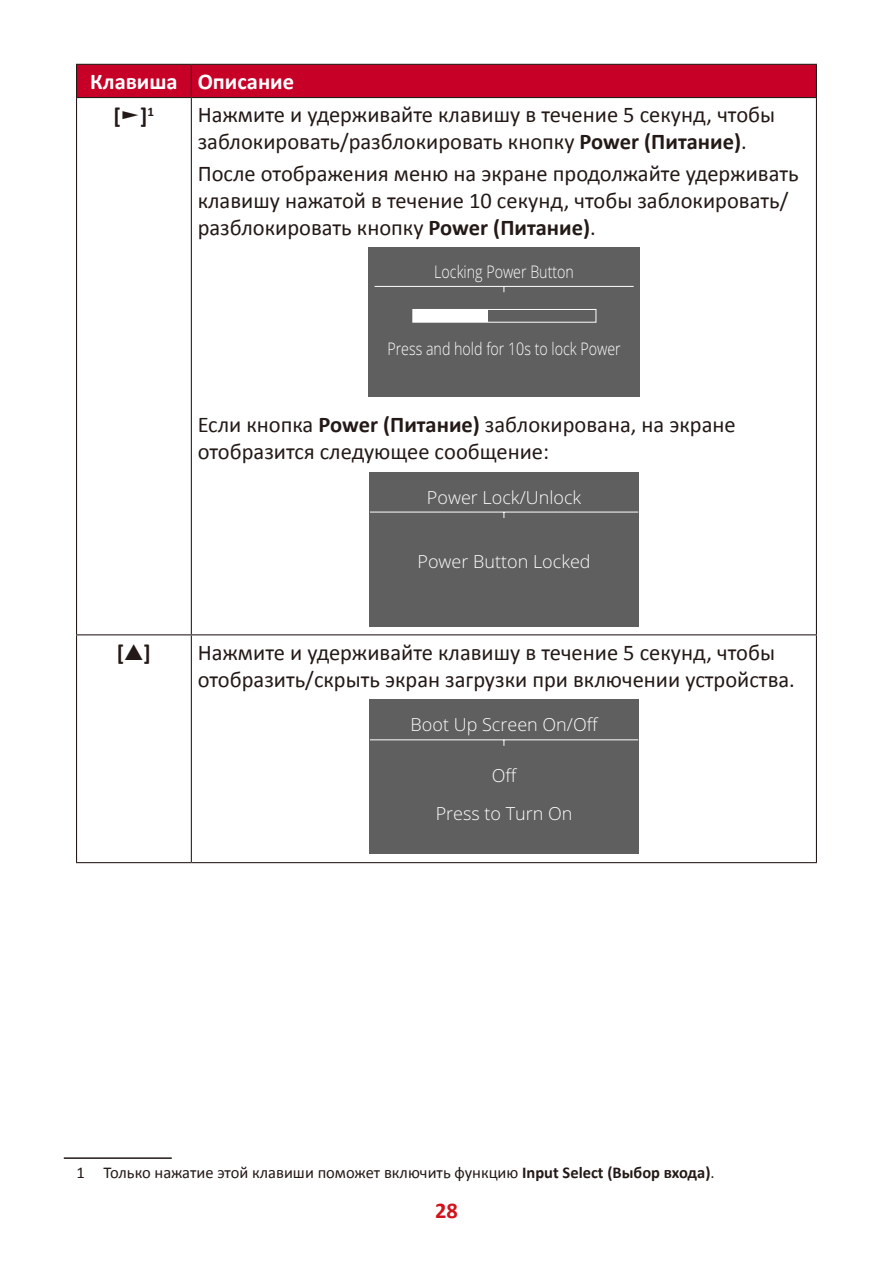
<style>
.page{position:relative;width:893px;height:1263px;background:#fff}
.page>*{position:absolute;margin:0;border:0;box-sizing:border-box;transform-origin:0 0}
.Body{font:22.5px/27px "Calibri";color:#231916}
.Body-2{font:700 22.5px "Calibri";color:#fff}
.Body-3{font:700 22.5px "Calibri";color:#231916}
.t1{font:700 22.5px "Calibri";color:#d1131c}
.t2{font:300 18px/37.8px "Open Sans";color:#fff;text-align:center}
.t3{font:300 17.4px "Open Sans";color:#fff;scale:.82 1}
.t4{font:16.5px "Calibri";color:#231916}
.s1{font-weight:700}
</style>
<div class="page">
<div style="left:77px;top:65px;width:739px;height:32px;background:#c70027"></div>
<hr style="left:76px;top:64px;width:115px;height:1px;background:#231916">
<hr style="left:76px;top:65px;width:1px;height:32px;background:#231916">
<hr style="left:191px;top:64px;width:626px;height:1px;background:#231916">
<hr style="left:191px;top:65px;width:1px;height:32px;background:#231916">
<hr style="left:816px;top:65px;width:1px;height:32px;background:#231916">
<hr style="left:76px;top:97px;width:115px;height:1px;background:#231916">
<hr style="left:76px;top:98px;width:1px;height:536px;background:#231916">
<hr style="left:191px;top:97px;width:626px;height:1px;background:#231916">
<hr style="left:191px;top:98px;width:1px;height:536px;background:#231916">
<hr style="left:816px;top:98px;width:1px;height:536px;background:#231916">
<hr style="left:76px;top:634px;width:115px;height:1px;background:#231916">
<hr style="left:76px;top:635px;width:1px;height:227px;background:#231916">
<hr style="left:191px;top:634px;width:626px;height:1px;background:#231916">
<hr style="left:191px;top:635px;width:1px;height:227px;background:#231916">
<hr style="left:816px;top:635px;width:1px;height:227px;background:#231916">
<hr style="left:76px;top:862px;width:115px;height:1px;background:#231916">
<hr style="left:191px;top:862px;width:626px;height:1px;background:#231916">
<div style="left:368px;top:248px;width:271px;height:149px;background:#605f5f"></div>
<hr style="left:375px;top:286px;width:259px;height:1px;background:#fff">
<div style="left:412px;top:309px;width:184px;height:14px;border:1px solid #fff"></div>
<div style="left:413px;top:309px;width:75px;height:13px;background:#fff"></div>
<div style="left:369px;top:472px;width:269px;height:154px;background:#605f5f"></div>
<hr style="left:370px;top:512px;width:268px;height:1px;background:#fff">
<div style="left:369px;top:700px;width:269px;height:154px;background:#605f5f"></div>
<hr style="left:370px;top:739px;width:268px;height:1px;background:#fff">
<hr style="left:64px;top:1157px;width:108px;height:2px;background:#231916">
<p class="Body-2" style="left:90px;top:67px;width:89px">Клавиша</p>
<p class="Body-2" style="left:198px;top:67px;width:98px">Описание</p>
<p class="Body-3" style="left:114px;top:101px;width:42px">[►]<sup>1</sup></p>
<p class="Body" style="left:198px;top:101px;width:579px">Нажмите и удерживайте клавишу в течение 5 секунд, чтобы заблокировать/разблокировать кнопку <span class="s1">Power (Питание)</span>.</p>
<p class="Body" style="left:198px;top:160px;width:602px">После отображения меню на экране продолжайте удерживать клавишу нажатой в течение 10 секунд, чтобы заблокировать/ разблокировать кнопку <span class="s1">Power (Питание)</span>.</p>
<p class="t3" style="left:434px;top:260px;width:172px">Locking Power Button</p>
<p class="t3" style="left:387px;top:336px;width:286px">Press and hold for 10s to lock Power</p>
<p class="Body" style="left:198px;top:411px;width:539px">Если кнопка <span class="s1">Power (Питание)</span> заблокирована, на экране отобразится следующее сообщение:</p>
<p class="t2" style="left:427px;top:478px;width:156px">Power Lock/Unlock</p>
<p class="t2" style="left:418px;top:542px;width:175px">Power Button Locked</p>
<p class="Body-3" style="left:117px;top:638px;width:35px">[▲]</p>
<p class="Body" style="left:198px;top:639px;width:599px">Нажмите и удерживайте клавишу в течение 5 секунд, чтобы отобразить/скрыть экран загрузки при включении устройства.</p>
<p class="t2" style="left:411px;top:705px;width:189px">Boot Up Screen On/Off</p>
<p class="t2" style="left:436px;top:756px;width:138px">Off<br>Press to Turn On</p>
<p class="t4" style="left:77px;top:1162px;width:640px">1 Только нажатие этой клавиши поможет включить функцию <span class="s1">Input Select (Выбор входа)</span>.</p>
<p class="t1" style="left:435px;top:1196px;width:24px">28</p>
</div>
